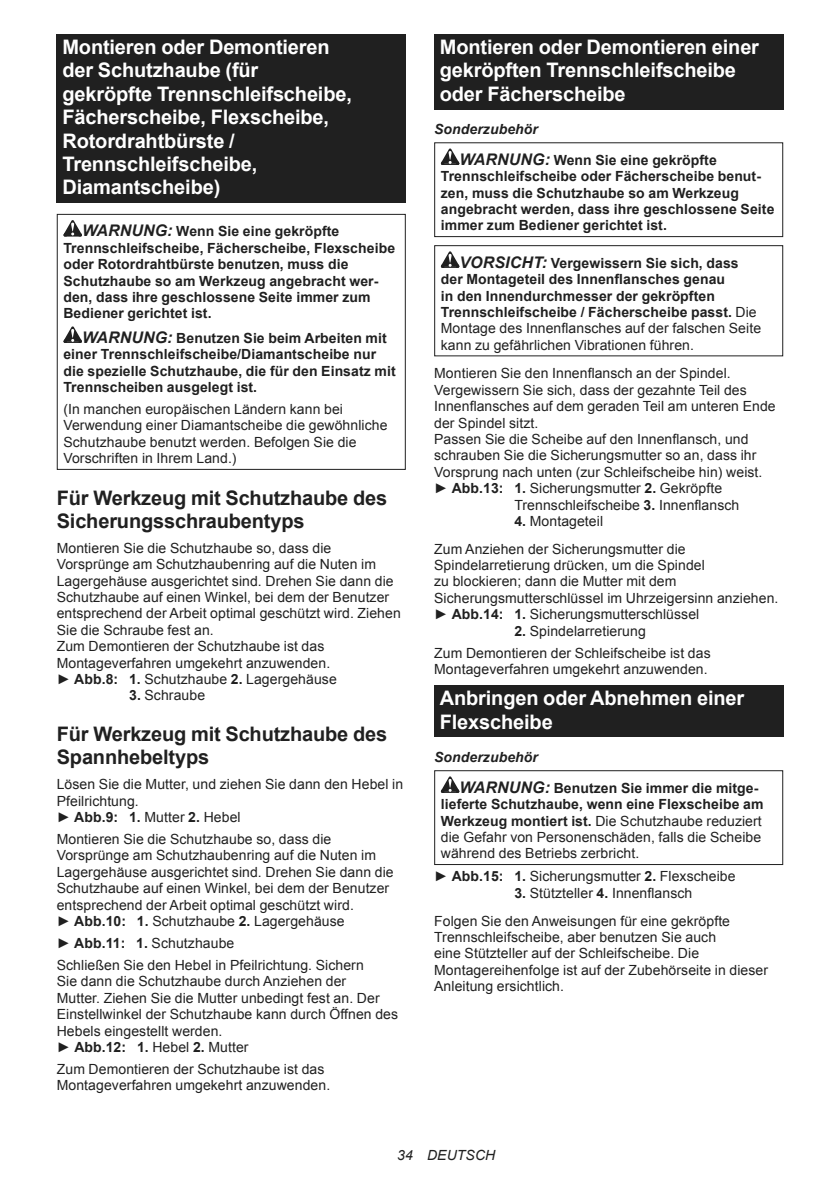
<style>
.page{position:relative;width:840px;height:1191px;background:#fff}
.page>*{position:absolute;margin:0;border:0;box-sizing:border-box;transform-origin:0 0}
.t1{font:700 20px/23.4px "Arial";letter-spacing:-.01em;color:#fff}
.t2{font:700 20px/23.4px "Arial";letter-spacing:-.01em;color:#202020}
.t3{font:14px/16.4px "Arial";letter-spacing:.005em;color:#202020}
.t4{font:700 14px/16.4px "Arial";letter-spacing:.005em;color:#202020}
.t5{font:italic 14px "Arial";letter-spacing:.005em;color:#202020}
.s1{font-style:italic;font-size:16px}
.s2{font-weight:700}
.s3{font-style:italic}
.s4{font-weight:400}
</style>
<div class="page">
<div style="left:57px;top:34px;width:348px;height:169px;background:#202020"></div>
<svg style="left:63px;top:220px;width:19px;height:16px"></svg>
<svg style="left:63px;top:326px;width:19px;height:17px"></svg>
<div style="left:57px;top:214px;width:348px;height:256px;border:1px solid #202020"></div>
<div style="left:434px;top:34px;width:348px;height:75px;background:#202020"></div>
<svg style="left:440px;top:148px;width:19px;height:17px"></svg>
<div style="left:434px;top:142px;width:348px;height:95px;border:1px solid #202020"></div>
<svg style="left:440px;top:251px;width:19px;height:17px"></svg>
<div style="left:434px;top:245px;width:348px;height:111px;border:1px solid #202020"></div>
<div style="left:434px;top:685px;width:348px;height:52px;background:#202020"></div>
<svg style="left:440px;top:776px;width:19px;height:17px"></svg>
<div style="left:434px;top:770px;width:348px;height:95px;border:1px solid #202020"></div>
<h1 class="t1" style="left:62px;top:37px;width:291px">Montieren oder Demontieren der Schutzhaube (für gekröpfte Trennschleifscheibe,<br>Fächerscheibe, Flexscheibe,<br>Rotordrahtbürste /<br>Trennschleifscheibe,<br>Diamantscheibe)</h1>
<p class="t4" style="left:63px;top:224px;width:333px;text-indent:19px"><span class="s1">WARNUNG:</span> Wenn Sie eine gekröpfte Trennschleifscheibe, Fächerscheibe, Flexscheibe oder Rotordrahtbürste benutzen, muss die Schutzhaube so am Werkzeug angebracht wer&shy;den, dass ihre geschlossene Seite immer zum Bediener gerichtet ist.</p>
<p class="t4" style="left:63px;top:331px;width:333px;text-indent:19px"><span class="s1">WARNUNG:</span> Benutzen Sie beim Arbeiten mit einer Trennschleifscheibe/Diamantscheibe nur die spezielle Schutzhaube, die für den Einsatz mit Trennscheiben ausgelegt ist.</p>
<p class="t3" style="left:63px;top:401px;width:325px">(In manchen europäischen Ländern kann bei Verwendung einer Diamantscheibe die gewöhnliche Schutzhaube benutzt werden. Befolgen Sie die Vorschriften in Ihrem Land.)</p>
<h1 class="t2" style="left:57px;top:487px;width:332px">Für Werkzeug mit Schutzhaube des<br>Sicherungsschraubentyps</h1>
<p class="t3" style="left:57px;top:540px;width:345px">Montieren Sie die Schutzhaube so, dass die Vorsprünge am Schutzhaubenring auf die Nuten im Lagergehäuse ausgerichtet sind. Drehen Sie dann die Schutzhaube auf einen Winkel, bei dem der Benutzer entsprechend der Arbeit optimal geschützt wird. Ziehen Sie die Schraube fest an.<br>Zum Demontieren der Schutzhaube ist das Montageverfahren umgekehrt anzuwenden.<br>► <span class="s2">Abb.8: 1.</span> Schutzhaube <span class="s2">2.</span> Lagergehäuse</p>
<p class="t3" style="left:129px;top:687px;width:77px"><span class="s2">3.</span> Schraube</p>
<h1 class="t2" style="left:57px;top:723px;width:332px">Für Werkzeug mit Schutzhaube des<br>Spannhebeltyps</h1>
<p class="t3" style="left:57px;top:776px;width:348px">Lösen Sie die Mutter, und ziehen Sie dann den Hebel in<br>Pfeilrichtung.<br>► <span class="s2">Abb.9: 1.</span> Mutter <span class="s2">2.</span> Hebel</p>
<p class="t3" style="left:57px;top:831px;width:338px">Montieren Sie die Schutzhaube so, dass die Vorsprünge am Schutzhaubenring auf die Nuten im Lagergehäuse ausgerichtet sind. Drehen Sie dann die Schutzhaube auf einen Winkel, bei dem der Benutzer entsprechend der Arbeit optimal geschützt wird.<br>► <span class="s2">Abb.10: 1.</span> Schutzhaube <span class="s2">2.</span> Lagergehäuse</p>
<p class="t3" style="left:57px;top:932px;width:308px;line-height:22px">► <span class="s2">Abb.11: 1.</span> Schutzhaube<br>Schließen Sie den Hebel in Pfeilrichtung. Sichern</p>
<p class="t3" style="left:57px;top:973px;width:342px">Sie dann die Schutzhaube durch Anziehen der<br>Mutter. Ziehen Sie die Mutter unbedingt fest an. Der Einstellwinkel der Schutzhaube kann durch Öffnen des Hebels eingestellt werden.<br>► <span class="s2">Abb.12: 1.</span> Hebel <span class="s2">2.</span> Mutter</p>
<p class="t3" style="left:57px;top:1061px;width:275px">Zum Demontieren der Schutzhaube ist das<br>Montageverfahren umgekehrt anzuwenden.</p>
<h1 class="t1" style="left:439px;top:37px;width:320px">Montieren oder Demontieren einer gekröpften Trennschleifscheibe oder Fächerscheibe</h1>
<p class="t4" style="left:459px;top:115px;width:258px;line-height:30.6px;text-indent:-25px"><span class="s3">Sonderzubehör<br></span><span class="s1">WARNUNG:</span> Wenn Sie eine gekröpfte</p>
<p class="t4" style="left:440px;top:169px;width:335px">Trennschleifscheibe oder Fächerscheibe benut&shy;zen, muss die Schutzhaube so am Werkzeug angebracht werden, dass ihre geschlossene Seite immer zum Bediener gerichtet ist.</p>
<p class="t4" style="left:440px;top:256px;width:321px;text-indent:19px"><span class="s1">VORSICHT:</span> Vergewissern Sie sich, dass der Montageteil des Innenflansches genau<br>in den Innendurchmesser der gekröpften Trennschleifscheibe / Fächerscheibe passt. <span class="s4">Die Montage des Innenflansches auf der falschen Seite kann zu gefährlichen Vibrationen führen.</span></p>
<p class="t3" style="left:434px;top:365px;width:298px">Montieren Sie den Innenflansch an der Spindel.</p>
<p class="t3" style="left:434px;top:382px;width:314px">Vergewissern Sie sich, dass der gezahnte Teil des</p>
<p class="t3" style="left:434px;top:398px;width:343px">Innenflansches auf dem geraden Teil am unteren Ende</p>
<p class="t3" style="left:434px;top:414px;width:106px">der Spindel sitzt.</p>
<p class="t3" style="left:434px;top:431px;width:316px">Passen Sie die Scheibe auf den Innenflansch, und</p>
<p class="t3" style="left:434px;top:447px;width:323px">schrauben Sie die Sicherungsmutter so an, dass ihr</p>
<p class="t3" style="left:434px;top:464px;width:329px">Vorsprung nach unten (zur Schleifscheibe hin) weist.</p>
<p class="t3" style="left:434px;top:480px;width:289px">► <span class="s2">Abb.13: 1.</span> Sicherungsmutter <span class="s2">2.</span> Gekröpfte</p>
<p class="t3" style="left:514px;top:496px;width:226px">Trennschleifscheibe <span class="s2">3.</span> Innenflansch</p>
<p class="t3" style="left:434px;top:508px;width:253px;line-height:27.8px;text-align:center"><span class="s2">4.</span> Montageteil<br>Zum Anziehen der Sicherungsmutter die</p>
<p class="t3" style="left:434px;top:557px;width:345px">Spindelarretierung drücken, um die Spindel<br>zu blockieren; dann die Mutter mit dem Sicherungsmutterschlüssel im Uhrzeigersinn anziehen. ► <span class="s2">Abb.14: 1.</span> Sicherungsmutterschlüssel</p>
<p class="t3" style="left:434px;top:620px;width:278px;line-height:22px;text-indent:80px"><span class="s2">2.</span> Spindelarretierung<br>Zum Demontieren der Schleifscheibe ist das</p>
<p class="t3" style="left:434px;top:661px;width:275px">Montageverfahren umgekehrt anzuwenden.</p>
<h1 class="t1" style="left:439px;top:688px;width:306px">Anbringen oder Abnehmen einer<br>Flexscheibe</h1>
<p class="t4" style="left:459px;top:743px;width:300px;line-height:30.6px;text-indent:-25px"><span class="s3">Sonderzubehör<br></span><span class="s1">WARNUNG:</span> Benutzen Sie immer die mitge-</p>
<p class="t3" style="left:440px;top:796px;width:324px"><span class="s2">lieferte Schutzhaube, wenn eine Flexscheibe am Werkzeug montiert ist.</span> Die Schutzhaube reduziert die Gefahr von Personenschäden, falls die Scheibe während des Betriebs zerbricht.</p>
<p class="t3" style="left:434px;top:868px;width:303px">► <span class="s2">Abb.15: 1.</span> Sicherungsmutter <span class="s2">2.</span> Flexscheibe</p>
<p class="t3" style="left:434px;top:879px;width:297px;line-height:27.8px;text-indent:80px"><span class="s2">3.</span> Stützteller <span class="s2">4.</span> Innenflansch<br>Folgen Sie den Anweisungen für eine gekröpfte</p>
<p class="t3" style="left:434px;top:929px;width:335px">Trennschleifscheibe, aber benutzen Sie auch<br>eine Stützteller auf der Schleifscheibe. Die Montagereihenfolge ist auf der Zubehörseite in dieser Anleitung ersichtlich.</p>
<p class="t5" style="left:397px;top:1150px;width:99px">34 DEUTSCH</p>
</div>
